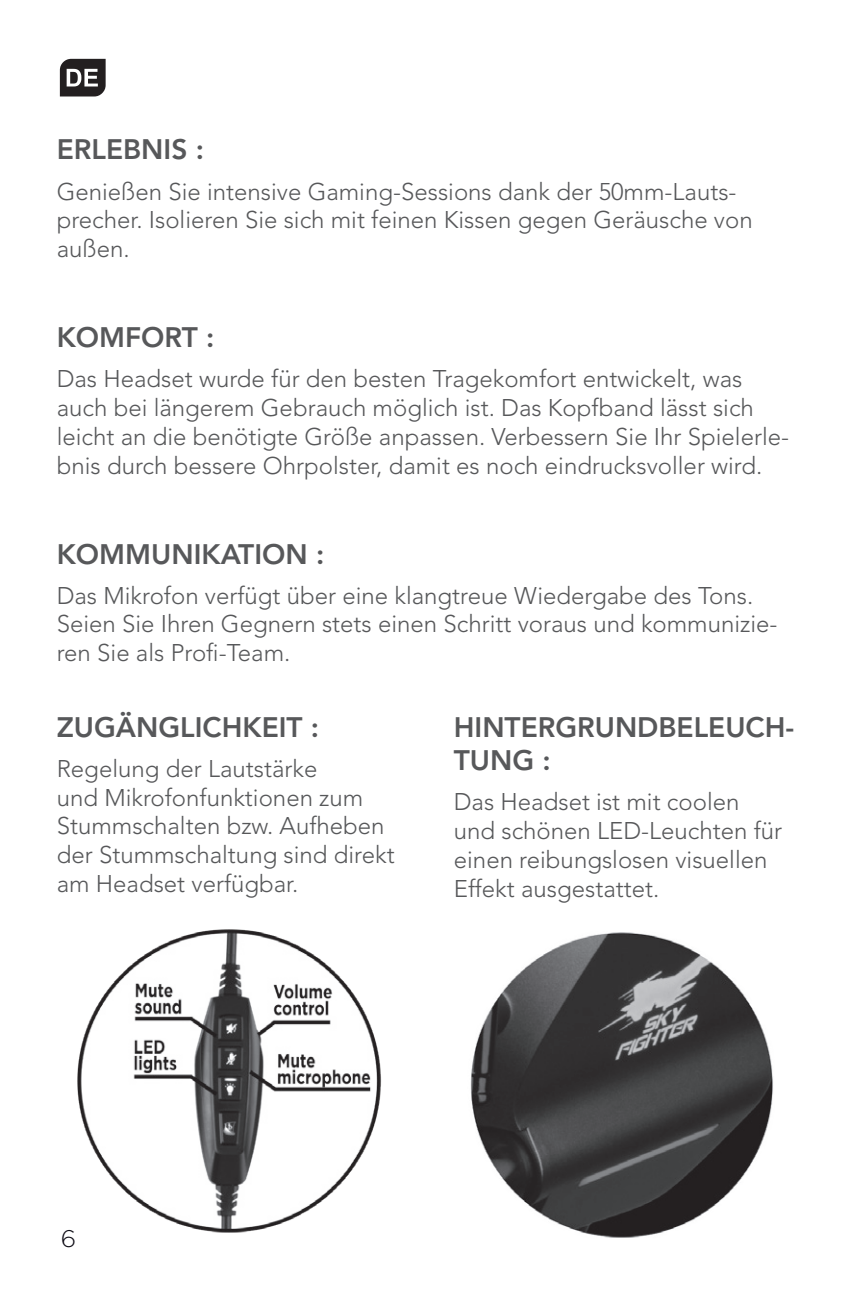
<style>
.page{position:relative;width:851px;height:1304px;background:#fff}
.page>*{position:absolute;margin:0;border:0;box-sizing:border-box;transform-origin:0 0}
.t1{font:52.4px "KONIX LAND";color:#231f20}
.t2{font:800 28px/33.6px "Avenir LT Std";color:#57585a}
.t3{font:300 24px/28.8px "Avenir LT Std";color:#57585a}
.t4{font:300 24px "Gotham";color:#0d0b14}
</style>
<div class="page">
<img style="left:77px;top:929px;width:696px;height:309px">
<p class="t1" style="left:57px;top:50px;width:54px">E</p>
<p class="t2" style="left:57px;top:133px;width:149px">ERLEBNIS :</p>
<p class="t3" style="left:57px;top:177px;width:697px">Genießen Sie intensive Gaming-Sessions dank der 50mm-Lauts&shy;precher. Isolieren Sie sich mit feinen Kissen gegen Geräusche von außen.</p>
<p class="t2" style="left:57px;top:321px;width:159px">KOMFORT :</p>
<p class="t3" style="left:57px;top:365px;width:733px">Das Headset wurde für den besten Tragekomfort entwickelt, was auch bei längerem Gebrauch möglich ist. Das Kopfband lässt sich leicht an die benötigte Größe anpassen. Verbessern Sie Ihr Spielerle&shy;bnis durch bessere Ohrpolster, damit es noch eindrucksvoller wird.</p>
<p class="t2" style="left:57px;top:537px;width:269px">KOMMUNIKATION :</p>
<p class="t3" style="left:57px;top:581px;width:722px">Das Mikrofon verfügt über eine klangtreue Wiedergabe des Tons.<br>Seien Sie Ihren Gegnern stets einen Schritt voraus und kommunizie&shy;ren Sie als Profi-Team.</p>
<p class="t2" style="left:57px;top:710px;width:264px">ZUGÄNGLICHKEIT :</p>
<p class="t3" style="left:57px;top:754px;width:339px">Regelung der Lautstärke<br>und Mikrofonfunktionen zum<br>Stummschalten bzw. Aufheben der Stummschaltung sind direkt am Headset verfügbar.</p>
<p class="t2" style="left:454px;top:710px;width:342px">HINTERGRUNDBELEUCH-<br>TUNG :</p>
<p class="t3" style="left:454px;top:788px;width:330px">Das Headset ist mit coolen und schönen LED-Leuchten für einen reibungslosen visuellen<br>Effekt ausgestattet.</p>
<p class="t4" style="left:61px;top:1226px;width:17px">6</p>
</div>
